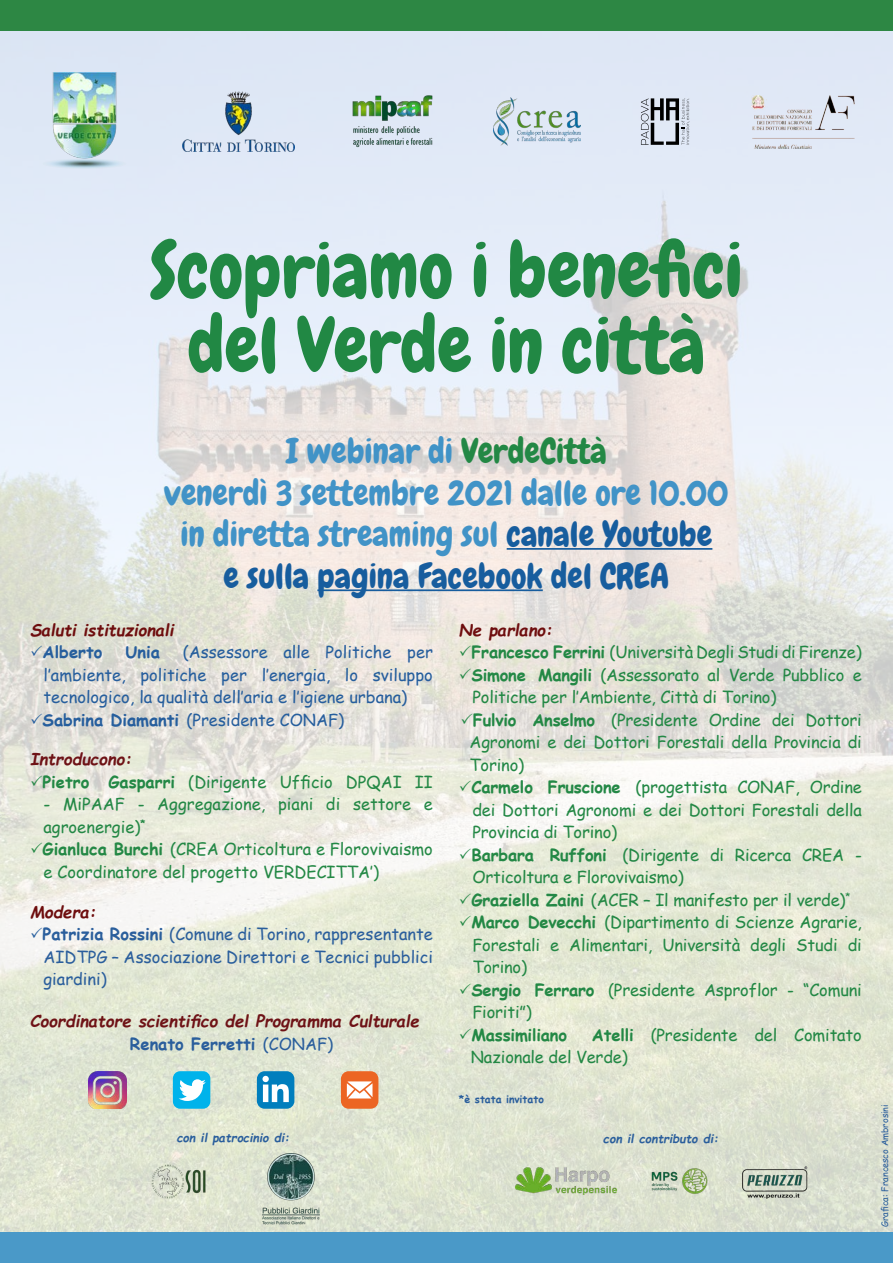
<style>
.page{position:relative;width:893px;height:1263px;background:#fff}
.page>*{position:absolute;margin:0;border:0;box-sizing:border-box;transform-origin:0 0}
.t1{font:76.5px "Chewy";color:#218844}
.t2{font:34.5px "Chewy";color:#4193c7}
.t3{font:34.5px "Chewy";color:#175d9e}
.t4{font:16.5px/22.5px "Comic Sans MS";letter-spacing:-.01em;color:#238845}
.t5{font:16.5px/22.5px "Comic Sans MS";color:#265e9d;text-align:justify}
.t6{font:16.5px/22.5px "Comic Sans MS";color:#2a5e9c;text-align:justify}
.t7{font:italic 700 16.5px "Comic Sans MS";color:#6e1216}
.t8{font:italic 700 16.5px "Comic Sans MS";color:#6e0d0e}
.t9{font:700 16.5px "Comic Sans MS";color:#2a5e9c}
.t10{font:700 16.5px "Comic Sans MS";letter-spacing:-.01em;color:#238845}
.t11{font:700 16.5px "Comic Sans MS";color:#265e9d}
.t12{font:italic 700 12px "Comic Sans MS";color:#2a5e9c}
.t13{font:700 10.5px "Comic Sans MS";color:#2a5e9c}
.t14{font:9px "Comic Sans MS";color:#2a5e9c}
.s1{color:#238845}
.s2{color:#175d9e}
.s3{font-weight:700}
.s4{font-weight:400}
</style>
<div class="page">
<img style="left:0;top:30px;width:893px;height:1203px">
<div style="left:0;top:1233px;width:893px;height:30px;background:#4a99c8"></div>
<hr style="left:507px;top:548px;width:205px;height:2px;background:#175d9e">
<hr style="left:317px;top:589px;width:226px;height:2px;background:#175d9e">
<div style="left:0;top:0;width:893px;height:30px;background:#2d8744"></div>
<img style="left:516px;top:1167px;width:101px;height:27px">
<div style="left:257px;top:1071px;width:37px;height:38px;background:#007ebd;border-radius:8px"></div>
<svg style="left:262px;top:1076px;width:27px;height:26px"></svg>
<div style="left:341px;top:1071px;width:37px;height:38px;background:#ec6523;border-radius:8px"></div>
<svg style="left:347px;top:1081px;width:25px;height:17px"></svg>
<div style="left:173px;top:1071px;width:37px;height:38px;background:#00b3eb;border-radius:7px"></div>
<svg style="left:179px;top:1079px;width:27px;height:22px"></svg>
<img style="left:738px;top:1161px;width:74px;height:47px">
<img style="left:641px;top:1161px;width:77px;height:39px">
<img style="left:151px;top:1165px;width:57px;height:33px">
<img style="left:262px;top:1153px;width:58px;height:71px">
<img style="left:89px;top:1071px;width:37px;height:37px">
<img style="left:42px;top:73px;width:85px;height:96px">
<svg style="left:641px;top:98px;width:49px;height:47px;background:#9ba1aa"></svg>
<img style="left:349px;top:93px;width:87px;height:58px">
<img style="left:493px;top:98px;width:87px;height:47px">
<img style="left:752px;top:95px;width:103px;height:53px">
<img style="left:182px;top:92px;width:112px;height:60px">
<svg style="left:31px;top:645px;width:11px;height:11px"></svg>
<svg style="left:31px;top:713px;width:11px;height:11px"></svg>
<svg style="left:31px;top:775px;width:11px;height:11px"></svg>
<svg style="left:31px;top:842px;width:11px;height:11px"></svg>
<svg style="left:31px;top:927px;width:11px;height:11px"></svg>
<svg style="left:460px;top:645px;width:11px;height:11px"></svg>
<svg style="left:460px;top:668px;width:11px;height:11px"></svg>
<svg style="left:462px;top:713px;width:10px;height:11px"></svg>
<svg style="left:460px;top:780px;width:11px;height:11px"></svg>
<svg style="left:460px;top:848px;width:11px;height:11px"></svg>
<svg style="left:460px;top:893px;width:11px;height:11px"></svg>
<svg style="left:460px;top:915px;width:11px;height:11px"></svg>
<svg style="left:460px;top:983px;width:11px;height:11px"></svg>
<svg style="left:460px;top:1028px;width:11px;height:11px"></svg>
<p class="t1" style="left:150px;top:222px;width:594px">Scopriamo i benefici</p>
<p class="t1" style="left:188px;top:297px;width:519px">del Verde in città</p>
<p class="t2" style="left:286px;top:430px;width:322px">I webinar di <span class="s1">VerdeCittà</span></p>
<p class="t2" style="left:164px;top:471px;width:566px">venerdì 3 settembre 2021 dalle ore 10.00</p>
<p class="t2" style="left:181px;top:512px;width:533px">in diretta streaming sul <span class="s2">canale Youtube</span></p>
<p class="t3" style="left:224px;top:554px;width:447px">e sulla pagina Facebook del CREA</p>
<p class="t8" style="left:30px;top:618px;width:145px">Saluti istituzionali</p>
<p class="t11" style="left:43px;top:640px;width:61px">Alberto</p>
<p class="t11" style="left:125px;top:640px;width:36px">Unia</p>
<p class="t8" style="left:459px;top:618px;width:95px">Ne parlano:</p>
<p class="t4" style="left:471px;top:640px;width:392px"><span class="s3">Francesco Ferrini</span> (Università Degli Studi di Firenze)</p>
<p class="t4" style="left:471px;top:663px;width:392px"><span class="s3">Simone Mangili</span> (Assessorato al Verde Pubblico e<br>Politiche per l’Ambiente, Città di Torino)</p>
<p class="t4" style="left:469px;top:708px;width:394px;text-align:justify"><span class="s3">Fulvio Anselmo</span> (Presidente Ordine dei Dottori Agronomi e dei Dottori Forestali della Provincia di Torino)</p>
<p class="t4" style="left:471px;top:776px;width:392px;text-align:justify"><span class="s3">Carmelo Fruscione</span> (progettista CONAF, Ordine dei Dottori Agronomi e dei Dottori Forestali della Provincia di Torino)</p>
<p class="t4" style="left:471px;top:843px;width:392px"><span class="s3">Barbara Ruffoni</span> (Dirigente di Ricerca CREA -<br>Orticoltura e Florovivaismo)</p>
<p class="t4" style="left:471px;top:888px;width:381px"><span class="s3">Graziella Zaini</span> (ACER – Il manifesto per il verde)<sup>*</sup></p>
<p class="t4" style="left:471px;top:910px;width:392px;text-align:justify"><span class="s3">Marco Devecchi</span> (Dipartimento di Scienze Agrarie, Forestali e Alimentari, Università degli Studi di Torino)</p>
<p class="t4" style="left:471px;top:978px;width:392px"><span class="s3">Sergio Ferraro</span> (Presidente Asproflor - “Comuni<br>Fioriti”)</p>
<p class="t10" style="left:471px;top:1023px;width:97px">Massimiliano</p>
<p class="t5" style="left:43px;top:640px;width:391px;text-indent:139px">(Assessore alle Politiche per l’ambiente, politiche per l’energia, lo sviluppo tecnologico, la qualità dell’aria e l’igiene urbana)</p>
<p class="t5" style="left:43px;top:708px;width:303px"><span class="s3">Sabrina Diamanti</span> (Presidente CONAF)</p>
<p class="t7" style="left:30px;top:747px;width:103px">Introducono:</p>
<p class="t4" style="left:42px;top:770px;width:392px"><span class="s3">Pietro Gasparri</span> (Dirigente Ufficio DPQAI II</p>
<p class="t4" style="left:44px;top:793px;width:391px">- MiPAAF - Aggregazione, piani di settore e agroenergie)<sup>*</sup></p>
<p class="t4" style="left:42px;top:838px;width:392px"><span class="s3">Gianluca Burchi</span> (CREA Orticoltura e Florovivaismo e Coordinatore del progetto VERDECITTA’)</p>
<p class="t8" style="left:30px;top:899px;width:68px">Modera:</p>
<p class="t6" style="left:43px;top:922px;width:392px"><span class="s3">Patrizia Rossini</span> (Comune di Torino, rappresentante AIDTPG – Associazione Direttori e Tecnici pubblici giardini)</p>
<p class="t7" style="left:30px;top:1009px;width:391px">Coordinatore scientifico del Programma Culturale</p>
<p class="t9" style="left:130px;top:1032px;width:205px">Renato Ferretti <span class="s4">(CONAF)</span></p>
<p class="t4" style="left:471px;top:1023px;width:392px;text-indent:121px"><span class="s3">Atelli</span> (Presidente del Comitato<br>Nazionale del Verde)</p>
<p class="t13" style="left:459px;top:1091px;width:86px">*è stata invitato</p>
<p class="t12" style="left:603px;top:1129px;width:117px">con il contributo di:</p>
<p class="t12" style="left:177px;top:1129px;width:114px">con il patrocinio di:</p>
<p class="t14" style="left:878px;top:1227px;width:124px;rotate:-90deg">Grafica: Francesco Ambrosini</p>
</div>
